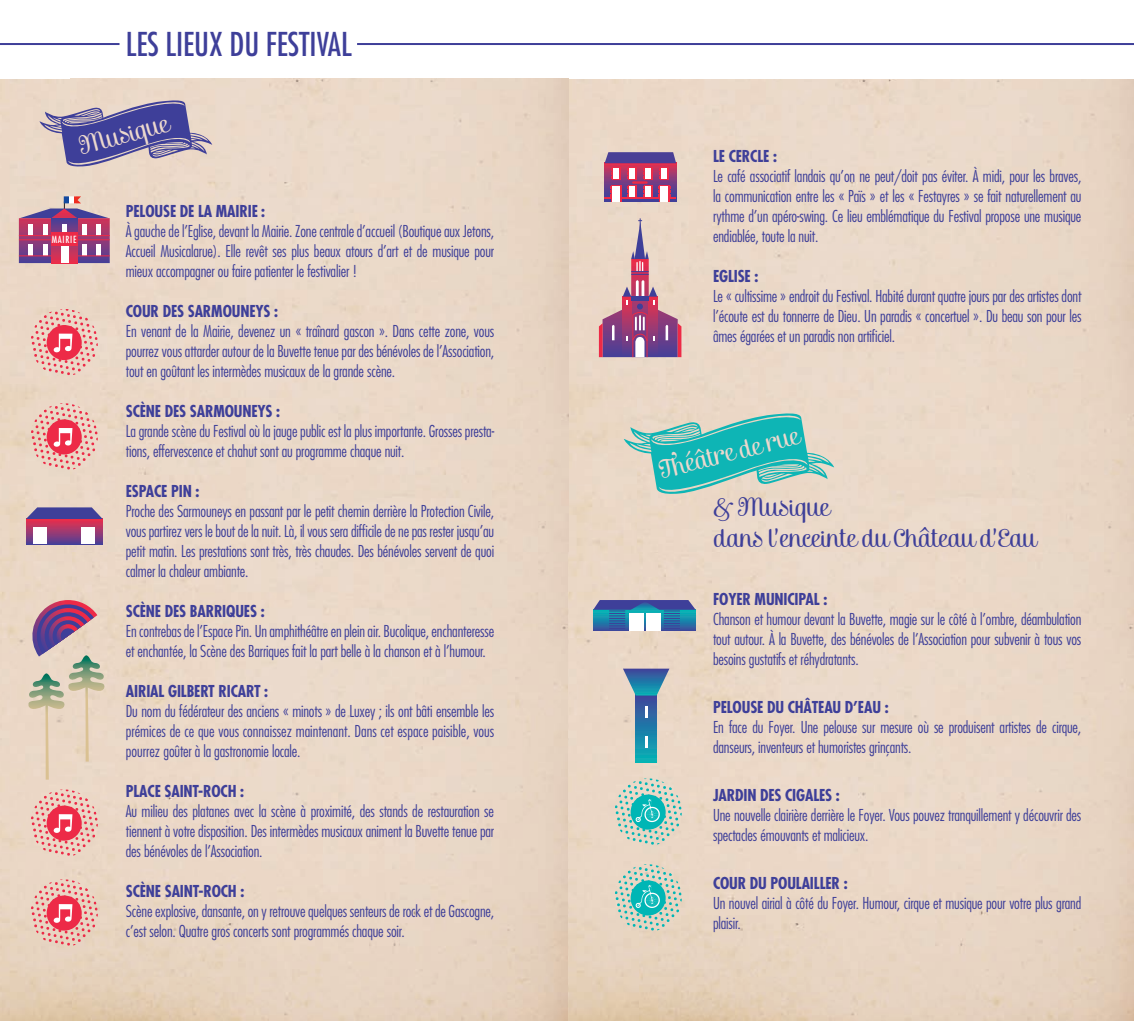
<style>
.page{position:relative;width:1134px;height:1021px;background:#fff}
.page>*{position:absolute;margin:0;border:0;box-sizing:border-box;transform-origin:0 0}
.t1{font:condensed 32px "Futura LT";color:#3e3f99}
.t2{font:26px/31.2px "Mishka";color:#3e3f99}
.t3{font:26px "Mishka";color:#ecd8cd}
.t4{font:300 condensed 16px/20px "Futura LT";letter-spacing:-.01em;color:#3e3f99;text-align:justify}
.t5{font:700 condensed 16px "Futura LT";letter-spacing:-.01em;color:#3e3f99}
.t6{font:condensed 9.6px "Futura";letter-spacing:.075em;color:#fff}
</style>
<div class="page">
<img style="left:0;top:79px;width:1134px;height:941px">
<svg style="left:39px;top:98px;width:174px;height:72px;background:#988fb1"></svg>
<svg style="left:623px;top:410px;width:212px;height:88px;background:#82c7be"></svg>
<hr style="left:357px;top:43px;width:777px;height:2px;background:#3e3f99">
<hr style="left:0;top:43px;width:120px;height:2px;background:#3e3f99">
<svg style="left:19px;top:196px;width:91px;height:67px;background:#b07599"></svg>
<svg style="left:74px;top:196px;width:7px;height:7px"></svg>
<div style="left:51px;top:232px;width:26px;height:14px;background:#ed2a47"></div>
<svg style="left:26px;top:519px;width:77px;height:25px"></svg>
<svg style="left:26px;top:507px;width:77px;height:12px"></svg>
<div style="left:34px;top:527px;width:13px;height:17px;background:#fff"></div>
<div style="left:82px;top:527px;width:13px;height:17px;background:#fff"></div>
<svg style="left:605px;top:179px;width:71px;height:22px"></svg>
<div style="left:612px;top:167px;width:8px;height:13px;background:#ed2a47"></div>
<div style="left:628px;top:167px;width:8px;height:13px;background:#ed2a47"></div>
<div style="left:644px;top:167px;width:8px;height:13px;background:#ed2a47"></div>
<div style="left:628px;top:185px;width:8px;height:13px;background:#ed2a47"></div>
<div style="left:629px;top:186px;width:6px;height:11px;background:#fff"></div>
<div style="left:644px;top:185px;width:8px;height:13px;background:#ed2a47"></div>
<div style="left:645px;top:186px;width:6px;height:11px;background:#fff"></div>
<div style="left:660px;top:167px;width:8px;height:13px;background:#ed2a47"></div>
<hr style="left:604px;top:197px;width:72px;height:1px;background:#ed2a47">
<div style="left:611px;top:185px;width:10px;height:16px;background:#ed2a47"></div>
<div style="left:612px;top:186px;width:8px;height:16px;background:#fff"></div>
<div style="left:659px;top:185px;width:10px;height:16px;background:#ed2a47"></div>
<div style="left:660px;top:186px;width:8px;height:16px;background:#fff"></div>
<svg style="left:652px;top:186px;width:7px;height:11px"></svg>
<svg style="left:621px;top:186px;width:7px;height:11px"></svg>
<svg style="left:605px;top:152px;width:71px;height:27px;background:#9e578b"></svg>
<hr style="left:632px;top:181px;width:16px;height:3px;background:#ed2a47">
<svg style="left:614px;top:778px;width:68px;height:68px;background:#a8cec2"></svg>
<svg style="left:614px;top:864px;width:68px;height:68px;background:#a7cdc0"></svg>
<div style="left:636px;top:694px;width:21px;height:68px;background:linear-gradient(to bottom,#3e429a,#06b1b6)"></div>
<svg style="left:623px;top:668px;width:46px;height:27px"></svg>
<svg style="left:645px;top:706px;width:2px;height:12px"></svg>
<svg style="left:645px;top:736px;width:2px;height:11px"></svg>
<div style="left:593px;top:609px;width:102px;height:21px;background:#384f9d"></div>
<div style="left:629px;top:613px;width:15px;height:18px;background:#fff"></div>
<div style="left:646px;top:613px;width:15px;height:18px;background:#fff"></div>
<svg style="left:593px;top:600px;width:103px;height:29px"></svg>
<svg style="left:599px;top:218px;width:82px;height:140px;background:#c59aa9"></svg>
<svg style="left:31px;top:309px;width:67px;height:68px;background:#eba8a4"></svg>
<svg style="left:31px;top:403px;width:67px;height:68px;background:#eba8a4"></svg>
<svg style="left:31px;top:789px;width:67px;height:68px;background:#eba7a4"></svg>
<svg style="left:31px;top:879px;width:67px;height:68px;background:#eaa6a1"></svg>
<svg style="left:26px;top:600px;width:81px;height:179px;background:#d0bab2"></svg>
<h1 class="t1" style="left:126px;top:25px;width:227px">LES LIEUX DU FESTIVAL</h1>
<h2 class="t3" style="left:75px;top:131px;width:94px;rotate:-15deg">Musique</h2>
<p class="t6" style="left:52px;top:233px;width:26px">MAIRIE</p>
<p class="t5" style="left:126px;top:201px;width:141px">PELOUSE DE LA MAIRIE :</p>
<p class="t4" style="left:126px;top:221px;width:370px">À gauche de l’eglise, devant la mairie. Zone centrale d’accueil (Boutique aux Jetons, accueil musicalarue). elle revêt ses plus beaux atours d’art et de musique pour mieux accompagner ou faire patienter le festivalier !</p>
<p class="t5" style="left:126px;top:301px;width:154px">COUR DES SARMOUNEYS :</p>
<p class="t4" style="left:126px;top:321px;width:370px">en venant de la mairie, devenez un « traînard gascon ». dans cette zone, vous pourrez vous attarder autour de la Buvette tenue par des bénévoles de l’association, tout en goûtant les intermèdes musicaux de la grande scène.</p>
<p class="t5" style="left:126px;top:401px;width:156px">SCÈNE DES SARMOUNEYS :</p>
<p class="t4" style="left:126px;top:421px;width:370px">La grande scène du Festival où la jauge public est la plus importante. Grosses presta&shy;tions, effervescence et chahut sont au programme chaque nuit.</p>
<p class="t5" style="left:126px;top:481px;width:75px">ESPACE PIN :</p>
<p class="t4" style="left:126px;top:501px;width:370px">Proche des sarmouneys en passant par le petit chemin derrière la Protection civile, vous partirez vers le bout de la nuit. Là, il vous sera difficile de ne pas rester jusqu’au petit matin. Les prestations sont très, très chaudes. des bénévoles servent de quoi calmer la chaleur ambiante.</p>
<p class="t5" style="left:126px;top:601px;width:140px">SCÈNE DES BARRIQUES :</p>
<p class="t4" style="left:126px;top:621px;width:370px">en contrebas de l’espace Pin. un amphithéâtre en plein air. Bucolique, enchanteresse et enchantée, la scène des Barriques fait la part belle à la chanson et à l’humour.</p>
<p class="t5" style="left:126px;top:681px;width:144px">AIRIAL GILBERT RICART :</p>
<p class="t4" style="left:126px;top:701px;width:370px">du nom du fédérateur des anciens « minots » de Luxey ; ils ont bâti ensemble les prémices de ce que vous connaissez maintenant. dans cet espace paisible, vous pourrez goûter à la gastronomie locale.</p>
<p class="t5" style="left:126px;top:781px;width:120px">PLACE SAINT-ROCH :</p>
<p class="t4" style="left:126px;top:801px;width:370px">au milieu des platanes avec la scène à proximité, des stands de restauration se tiennent à votre disposition. des intermèdes musicaux animent la Buvette tenue par des bénévoles de l’association.</p>
<p class="t5" style="left:126px;top:881px;width:120px">SCÈNE SAINT-ROCH :</p>
<p class="t4" style="left:126px;top:901px;width:370px">scène explosive, dansante, on y retrouve quelques senteurs de rock et de Gascogne, c’est selon. quatre gros concerts sont programmés chaque soir.</p>
<p class="t5" style="left:713px;top:146px;width:65px">LE CERCLE :</p>
<p class="t4" style="left:713px;top:166px;width:370px">Le café associatif landais qu’on ne peut/doit pas éviter. À midi, pour les braves, la communication entre les « Païs » et les « Festayres » se fait naturellement au rythme d’un apéro-swing. ce lieu emblématique du Festival propose une musique endiablée, toute la nuit.</p>
<p class="t5" style="left:713px;top:266px;width:47px">EGLISE :</p>
<p class="t4" style="left:713px;top:286px;width:370px">Le « cultissime » endroit du Festival. Habité durant quatre jours par des artistes dont l’écoute est du tonnerre de dieu. un paradis « concertuel ». du beau son pour les âmes égarées et un paradis non artificiel.</p>
<h2 class="t3" style="left:655px;top:455px;width:145px;rotate:-14deg">Théâtre de rue</h2>
<h2 class="t2" style="left:713px;top:491px;width:324px">&amp; Musique<br>dans l’enceinte du Château d’Eau</h2>
<p class="t5" style="left:713px;top:588px;width:116px">FOYER MUNICIPAL :</p>
<p class="t4" style="left:713px;top:608px;width:370px">chanson et humour devant la Buvette, magie sur le côté à l’ombre, déambulation tout autour. À la Buvette, des bénévoles de l’association pour subvenir à tous vos besoins gustatifs et réhydratants.</p>
<p class="t5" style="left:713px;top:696px;width:177px">PELOUSE DU CHÂTEAU D’EAU :</p>
<p class="t4" style="left:713px;top:716px;width:370px">en face du Foyer. une pelouse sur mesure où se produisent artistes de cirque, danseurs, inventeurs et humoristes grinçants.</p>
<p class="t5" style="left:713px;top:784px;width:128px">JARDIN DES CIGALES :</p>
<p class="t4" style="left:713px;top:804px;width:370px">une nouvelle clairière derrière le Foyer. Vous pouvez tranquillement y découvrir des spectacles émouvants et malicieux.</p>
<p class="t5" style="left:713px;top:872px;width:136px">COUR DU POULAILLER :</p>
<p class="t4" style="left:713px;top:892px;width:370px">un nouvel airial à côté du Foyer. Humour, cirque et musique pour votre plus grand plaisir.</p>
</div>
